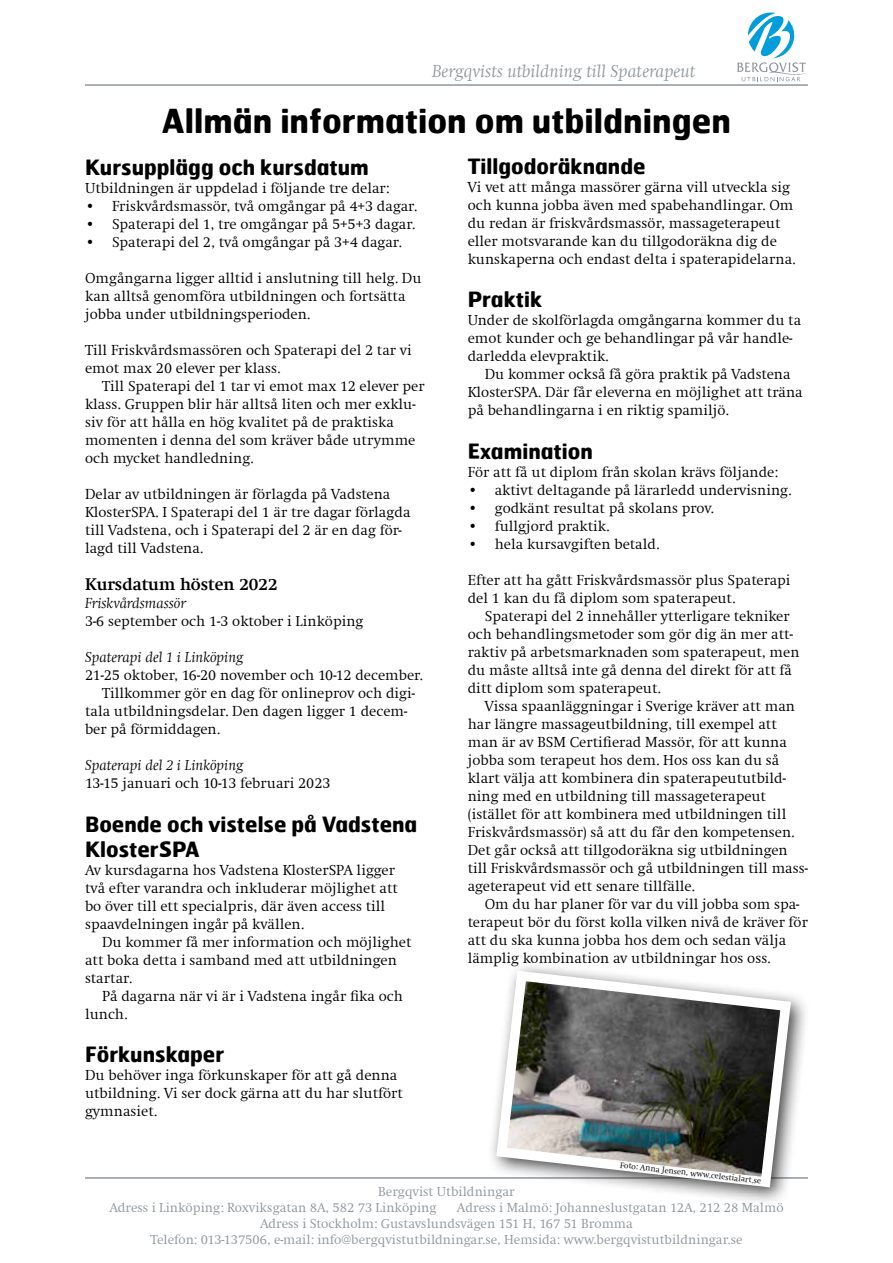
<style>
.page{position:relative;width:893px;height:1263px;background:#fff}
.page>*{position:absolute;margin:0;border:0;box-sizing:border-box;transform-origin:0 0}
.t1{font:700 33px "Hermes";color:#000}
.t2{font:700 21px/25.2px "Hermes";color:#000}
.t3{font:italic 300 18px "Swift";color:#8f979d}
.t4{font:700 16.5px "Swift";color:#000}
.t5{font:300 15px/18px "Swift";color:#000}
.t6{font:italic 300 15px "Swift";color:#000}
.t7{font:300 13.5px/16.2px "Swift";color:#8f979d}
.t8{font:300 8.4px "Swift";color:#000}
</style>
<div class="page">
<hr style="left:85px;top:84px;width:723px;height:2px;background:#8f979d">
<hr style="left:85px;top:1177px;width:723px;height:2px;background:#8f979d">
<svg style="left:737px;top:13px;width:69px;height:68px"></svg>
<div style="left:486px;top:961px;width:325px;height:246px;background:#000;opacity:.75"></div>
<svg style="left:491px;top:965px;width:305px;height:228px"></svg>
<p class="t3" style="left:432px;top:62px;width:265px">Bergqvists utbildning till Spaterapeut</p>
<h1 class="t1" style="left:162px;top:99px;width:571px">Allmän information om utbildningen</h1>
<h2 class="t2" style="left:85px;top:153px;width:285px">Kursupplägg och kursdatum</h2>
<p class="t5" style="left:85px;top:179px;width:306px">Utbildningen är uppdelad i följande tre delar:</p>
<p class="t5" style="left:85px;top:197px;width:334px">• Friskvårdsmassör, två omgångar på 4+3 dagar.</p>
<p class="t5" style="left:85px;top:215px;width:332px">• Spaterapi del 1, tre omgångar på 5+5+3 dagar.</p>
<p class="t5" style="left:85px;top:233px;width:318px">• Spaterapi del 2, två omgångar på 3+4 dagar.</p>
<p class="t5" style="left:85px;top:269px;width:338px">Omgångarna ligger alltid i anslutning till helg. Du kan alltså genomföra utbildningen och fortsätta jobba under utbildningsperioden.</p>
<p class="t5" style="left:85px;top:341px;width:328px">Till Friskvårdsmassören och Spaterapi del 2 tar vi emot max 20 elever per klass.</p>
<p class="t5" style="left:85px;top:377px;width:341px;text-indent:17px">Till Spaterapi del 1 tar vi emot max 12 elever per klass. Gruppen blir här alltså liten och mer exklu&shy;siv för att hålla en hög kvalitet på de praktiska momenten i denna del som kräver både utrymme och mycket handledning.</p>
<p class="t5" style="left:85px;top:485px;width:327px">Delar av utbildningen är förlagda på Vadstena KlosterSPA. I Spaterapi del 1 är tre dagar förlagda till Vadstena, och i Spaterapi del 2 är en dag för&shy;lagd till Vadstena.</p>
<p class="t4" style="left:85px;top:575px;width:194px">Kursdatum hösten 2022</p>
<p class="t6" style="left:85px;top:595px;width:102px">Friskvårdsmassör</p>
<p class="t5" style="left:85px;top:613px;width:280px">3-6 september och 1-3 oktober i Linköping</p>
<p class="t6" style="left:85px;top:649px;width:160px">Spaterapi del 1 i Linköping</p>
<p class="t5" style="left:85px;top:667px;width:340px">21-25 oktober, 16-20 november och 10-12 december.</p>
<p class="t5" style="left:102px;top:685px;width:314px">Tillkommer gör en dag för onlineprov och digi-</p>
<p class="t5" style="left:85px;top:703px;width:324px">tala utbildningsdelar. Den dagen ligger 1 decem-</p>
<p class="t5" style="left:85px;top:721px;width:137px">ber på förmiddagen.</p>
<p class="t6" style="left:85px;top:757px;width:160px">Spaterapi del 2 i Linköping</p>
<p class="t5" style="left:85px;top:775px;width:247px">13-15 januari och 10-13 februari 2023</p>
<h2 class="t2" style="left:85px;top:810px;width:334px">Boende och vistelse på Vadstena<br>KlosterSPA</h2>
<p class="t5" style="left:85px;top:861px;width:314px">Av kursdagarna hos Vadstena KlosterSPA ligger två efter varandra och inkluderar möjlighet att bo över till ett specialpris, där även access till spaavdelningen ingår på kvällen.</p>
<p class="t5" style="left:85px;top:933px;width:328px;text-indent:17px">Du kommer få mer information och möjlighet att boka detta i samband med att utbildningen startar.</p>
<p class="t5" style="left:85px;top:987px;width:320px;text-indent:17px">På dagarna när vi är i Vadstena ingår fika och lunch.</p>
<h2 class="t2" style="left:85px;top:1041px;width:141px">Förkunskaper</h2>
<p class="t5" style="left:85px;top:1066px;width:320px">Du behöver inga förkunskaper för att gå denna utbildning. Vi ser dock gärna att du har slutfört gymnasiet.</p>
<h2 class="t2" style="left:468px;top:153px;width:179px">Tillgodoräknande</h2>
<p class="t5" style="left:468px;top:178px;width:329px">Vi vet att många massörer gärna vill utveckla sig och kunna jobba även med spabehandlingar. Om du redan är friskvårdsmassör, massageterapeut eller motsvarande kan du tillgodoräkna dig de kunskaperna och endast delta i spaterapidelarna.</p>
<h2 class="t2" style="left:468px;top:286px;width:76px">Praktik</h2>
<p class="t5" style="left:468px;top:312px;width:335px">Under de skolförlagda omgångarna kommer du ta emot kunder och ge behandlingar på vår handle&shy;darledda elevpraktik.</p>
<p class="t5" style="left:468px;top:366px;width:337px;text-indent:17px">Du kommer också få göra praktik på Vadstena<br>KlosterSPA. Där får eleverna en möjlighet att träna på behandlingarna i en riktig spamiljö.</p>
<h2 class="t2" style="left:468px;top:437px;width:127px">Examination</h2>
<p class="t5" style="left:468px;top:463px;width:312px">För att få ut diplom från skolan krävs följande:</p>
<p class="t5" style="left:468px;top:481px;width:325px">• aktivt deltagande på lärarledd undervisning.</p>
<p class="t5" style="left:468px;top:499px;width:248px">• godkänt resultat på skolans prov.</p>
<p class="t5" style="left:468px;top:517px;width:143px">• fullgjord praktik.</p>
<p class="t5" style="left:468px;top:535px;width:193px">• hela kursavgiften betald.</p>
<p class="t5" style="left:468px;top:571px;width:324px">Efter att ha gått Friskvårdsmassör plus Spaterapi del 1 kan du få diplom som spaterapeut.</p>
<p class="t5" style="left:468px;top:607px;width:333px;text-indent:17px">Spaterapi del 2 innehåller ytterligare tekniker och behandlingsmetoder som gör dig än mer att&shy;raktiv på arbetsmarknaden som spaterapeut, men du måste alltså inte gå denna del direkt för att få ditt diplom som spaterapeut.</p>
<p class="t5" style="left:468px;top:697px;width:342px;text-indent:17px">Vissa spaanläggningar i Sverige kräver att man har längre massageutbildning, till exempel att man är av BSM Certifierad Massör, för att kunna jobba som terapeut hos dem. Hos oss kan du så klart välja att kombinera din spaterapeututbild&shy;ning med en utbildning till massageterapeut (istället för att kombinera med utbildningen till Friskvårdsmassör) så att du får den kompetensen.<br>Det går också att tillgodoräkna sig utbildningen till Friskvårdsmassör och gå utbildningen till mass&shy;ageterapeut vid ett senare tillfälle.</p>
<p class="t5" style="left:468px;top:895px;width:342px;text-indent:17px">Om du har planer för var du vill jobba som spa&shy;terapeut bör du först kolla vilken nivå de kräver för att du ska kunna jobba hos dem och sedan välja lämplig kombination av utbildningar hos oss.</p>
<p class="t8" style="left:621px;top:1161px;width:143px;rotate:6deg">Foto: Anna Jensen, www.celestialart.se</p>
<p class="t7" style="left:109px;top:1183px;width:407px;text-indent:269px">Bergqvist Utbildningar<br>Adress i Linköping: Roxviksgatan 8A, 582 73 Linköping</p>
<p class="t7" style="left:457px;top:1199px;width:328px">Adress i Malmö: Johanneslustgatan 12A, 212 28 Malmö</p>
<p class="t7" style="left:260px;top:1216px;width:374px">Adress i Stockholm: Gustavslundsvägen 151 H, 167 51 Bromma</p>
<p class="t7" style="left:150px;top:1232px;width:594px">Telefon: 013-137506, e-mail: info@bergqvistutbildningar.se, Hemsida: www.bergqvistutbildningar.se</p>
</div>
